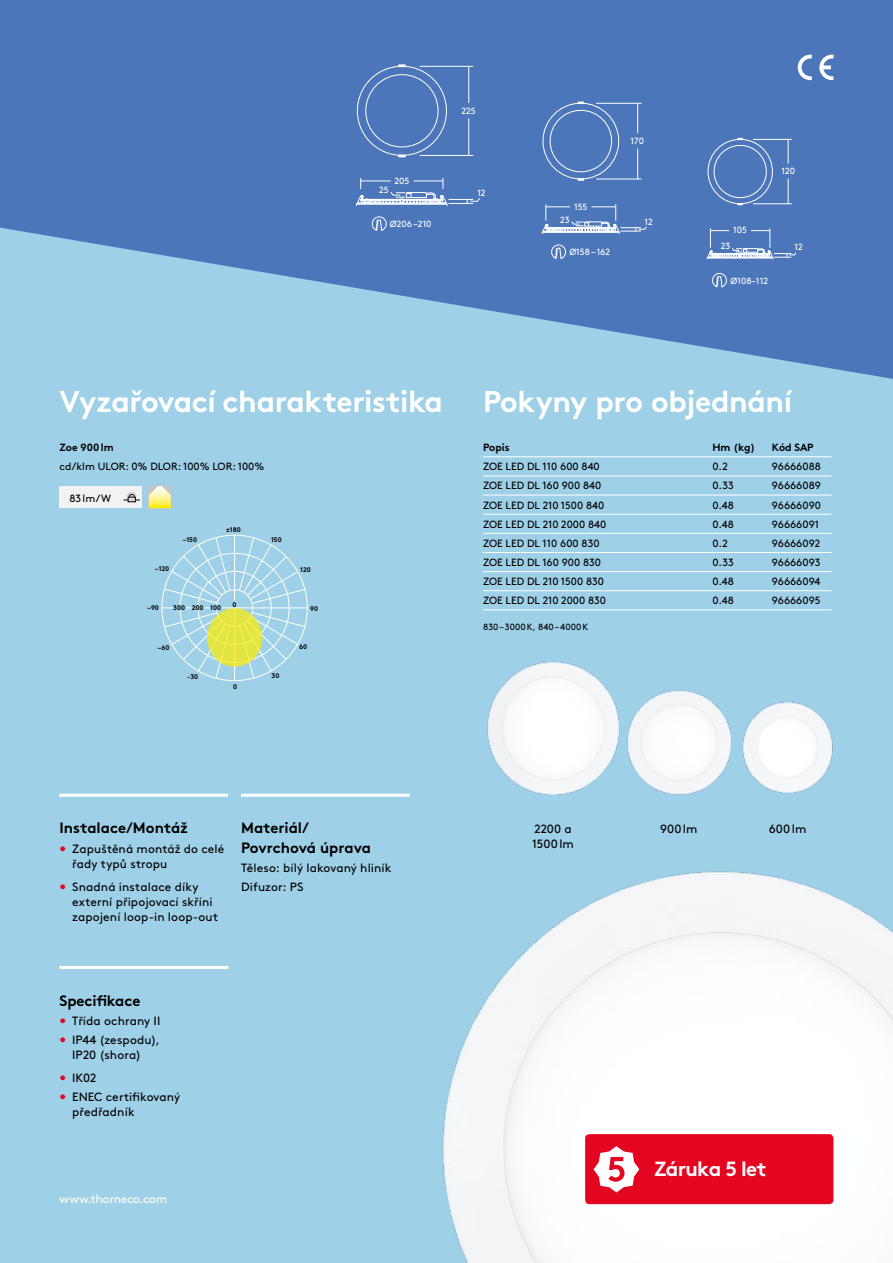
<style>
.page{position:relative;width:893px;height:1263px;background:#9ed0e7}
.page>*{position:absolute;margin:0;border:0;box-sizing:border-box;transform-origin:0 0}
.t1{font:700 30px "Brown";letter-spacing:-.015em;color:#fff}
.t2{font:700 20.55px "Brown";letter-spacing:-.035em;color:#fff}
.t3{font:700 15px/19.2px "Brown";letter-spacing:-.005em;color:#000}
.t4{font:12px/14.9px "Brown";letter-spacing:.005em;color:#000}
.t5{font:12px "Brown";letter-spacing:-.02em;color:#fff}
.t6{font:10.5px "Brown";color:#000}
.t7{font:700 10.5px "Brown";color:#000}
.t8{font:9px "Brown";color:#fff}
.t9{font:9px "Brown";letter-spacing:.015em;color:#000}
.t10{font:700 6.75px "Brown";color:#000}
.s1{color:#e40521}
</style>
<div class="page">
<svg style="left:0;top:0;width:893px;height:379px;fill:#4c76ba"></svg>
<hr style="left:483px;top:590px;width:229px;height:1px;background:#fff">
<hr style="left:712px;top:590px;width:60px;height:1px;background:#fff">
<hr style="left:772px;top:590px;width:59px;height:1px;background:#fff">
<hr style="left:483px;top:609px;width:229px;height:1px;background:#fff">
<hr style="left:712px;top:609px;width:60px;height:1px;background:#fff">
<hr style="left:772px;top:609px;width:59px;height:1px;background:#fff">
<hr style="left:483px;top:456px;width:229px;height:1px;background:#fff">
<hr style="left:712px;top:456px;width:60px;height:1px;background:#fff">
<hr style="left:772px;top:456px;width:59px;height:1px;background:#fff">
<hr style="left:483px;top:475px;width:229px;height:1px;background:#fff">
<hr style="left:712px;top:475px;width:60px;height:1px;background:#fff">
<hr style="left:772px;top:475px;width:59px;height:1px;background:#fff">
<hr style="left:483px;top:495px;width:229px;height:1px;background:#fff">
<hr style="left:712px;top:495px;width:60px;height:1px;background:#fff">
<hr style="left:772px;top:495px;width:59px;height:1px;background:#fff">
<hr style="left:483px;top:514px;width:229px;height:1px;background:#fff">
<hr style="left:712px;top:514px;width:60px;height:1px;background:#fff">
<hr style="left:772px;top:514px;width:59px;height:1px;background:#fff">
<hr style="left:483px;top:533px;width:229px;height:1px;background:#fff">
<hr style="left:712px;top:533px;width:60px;height:1px;background:#fff">
<hr style="left:772px;top:533px;width:59px;height:1px;background:#fff">
<hr style="left:483px;top:552px;width:229px;height:1px;background:#fff">
<hr style="left:712px;top:552px;width:60px;height:1px;background:#fff">
<hr style="left:772px;top:552px;width:59px;height:1px;background:#fff">
<hr style="left:483px;top:571px;width:229px;height:1px;background:#fff">
<hr style="left:712px;top:571px;width:60px;height:1px;background:#fff">
<hr style="left:772px;top:571px;width:59px;height:1px;background:#fff">
<hr style="left:59px;top:794px;width:169px;height:3px;background:#fff">
<hr style="left:241px;top:794px;width:169px;height:3px;background:#fff">
<hr style="left:60px;top:966px;width:168px;height:3px;background:#fff">
<svg style="left:149px;top:486px;width:22px;height:22px"></svg>
<div style="left:60px;top:486px;width:82px;height:22px;background:#f2f2f2"></div>
<svg style="left:124px;top:492px;width:15px;height:10px"></svg>
<hr style="left:234px;top:535px;width:1px;height:66px;background:#fff">
<hr style="left:234px;top:608px;width:1px;height:72px;background:#fff">
<hr style="left:222px;top:607px;width:86px;height:1px;background:#fff">
<svg style="left:162px;top:536px;width:144px;height:143px"></svg>
<img style="left:627px;top:690px;width:105px;height:105px">
<img style="left:742px;top:702px;width:91px;height:91px">
<img style="left:487px;top:662px;width:133px;height:133px">
<img style="left:442px;top:871px;width:451px;height:392px">
<svg style="left:398px;top:64px;width:8px;height:2px"></svg>
<svg style="left:398px;top:156px;width:8px;height:2px"></svg>
<div style="left:365px;top:74px;width:73px;height:73px;border:1px solid #fff;border-radius:50%"></div>
<hr style="left:420px;top:66px;width:53px;height:1px;background:#fff">
<hr style="left:420px;top:155px;width:53px;height:1px;background:#fff">
<hr style="left:468px;top:66px;width:1px;height:37px;background:#fff">
<hr style="left:468px;top:118px;width:1px;height:38px;background:#fff">
<svg style="left:355px;top:178px;width:126px;height:29px;background:#7091c7"></svg>
<svg style="left:371px;top:216px;width:16px;height:15px"></svg>
<svg style="left:577px;top:101px;width:7px;height:2px"></svg>
<svg style="left:577px;top:179px;width:7px;height:2px"></svg>
<div style="left:543px;top:103px;width:76px;height:76px;border:1px solid #fff;border-radius:50%"></div>
<div style="left:550px;top:110px;width:62px;height:62px;border:1px solid #fff;border-radius:50%"></div>
<hr style="left:596px;top:103px;width:45px;height:1px;background:#fff">
<hr style="left:596px;top:179px;width:45px;height:1px;background:#fff">
<hr style="left:637px;top:103px;width:1px;height:30px;background:#fff">
<hr style="left:637px;top:149px;width:1px;height:30px;background:#fff">
<svg style="left:541px;top:204px;width:107px;height:31px;background:#6e90c7"></svg>
<svg style="left:551px;top:244px;width:15px;height:16px"></svg>
<svg style="left:737px;top:204px;width:6px;height:2px"></svg>
<div style="left:708px;top:139px;width:65px;height:65px;border:1px solid #fff;border-radius:50%"></div>
<div style="left:714px;top:145px;width:53px;height:53px;border:1px solid #fff;border-radius:50%"></div>
<hr style="left:753px;top:139px;width:39px;height:1px;background:#fff">
<hr style="left:753px;top:203px;width:39px;height:1px;background:#fff">
<svg style="left:788px;top:139px;width:1px;height:25px"></svg>
<svg style="left:788px;top:179px;width:1px;height:25px"></svg>
<svg style="left:706px;top:228px;width:91px;height:32px;background:#6d8fc6"></svg>
<svg style="left:712px;top:273px;width:15px;height:15px"></svg>
<svg style="left:798px;top:55px;width:14px;height:25px"></svg>
<svg style="left:819px;top:55px;width:14px;height:25px"></svg>
<div style="left:585px;top:1134px;width:248px;height:70px;background:#e40521;border-radius:4px"></div>
<svg style="left:594px;top:1146px;width:45px;height:46px"></svg>
<p class="t8" style="left:394px;top:174px;width:16px">205</p>
<p class="t8" style="left:379px;top:183px;width:11px">25</p>
<p class="t8" style="left:390px;top:217px;width:43px">Ø206 –210</p>
<p class="t8" style="left:462px;top:104px;width:16px">225</p>
<p class="t8" style="left:477px;top:186px;width:10px">12</p>
<p class="t8" style="left:574px;top:200px;width:15px">155</p>
<p class="t8" style="left:631px;top:134px;width:15px">170</p>
<p class="t8" style="left:560px;top:213px;width:11px">23</p>
<p class="t8" style="left:644px;top:215px;width:10px">12</p>
<p class="t8" style="left:569px;top:245px;width:42px">Ø158 –162</p>
<p class="t8" style="left:733px;top:223px;width:15px">105</p>
<p class="t8" style="left:781px;top:164px;width:15px">120</p>
<p class="t8" style="left:721px;top:239px;width:11px">23</p>
<p class="t8" style="left:794px;top:240px;width:10px">12</p>
<p class="t8" style="left:730px;top:273px;width:39px">Ø108–112</p>
<h1 class="t1" style="left:60px;top:378px;width:385px">Vyzařovací charakteristika</h1>
<h1 class="t1" style="left:483px;top:378px;width:311px">Pokyny pro objednání</h1>
<p class="t7" style="left:60px;top:439px;width:56px">Zoe 900lm</p>
<p class="t6" style="left:60px;top:458px;width:206px">cd/klm ULOR: 0% DLOR: 100% LOR: 100%</p>
<p class="t6" style="left:70px;top:490px;width:43px">83lm/W</p>
<p class="t10" style="left:183px;top:535px;width:16px">–150</p>
<p class="t10" style="left:226px;top:524px;width:16px">±180</p>
<p class="t10" style="left:271px;top:534px;width:12px">150</p>
<p class="t10" style="left:155px;top:563px;width:16px">–120</p>
<p class="t10" style="left:300px;top:564px;width:12px">120</p>
<p class="t10" style="left:147px;top:602px;width:13px">–90</p>
<p class="t10" style="left:310px;top:603px;width:10px">90</p>
<p class="t10" style="left:158px;top:642px;width:13px">–60</p>
<p class="t10" style="left:233px;top:599px;width:6px">0</p>
<p class="t10" style="left:173px;top:602px;width:49px">300 200 100</p>
<p class="t10" style="left:299px;top:642px;width:10px">60</p>
<p class="t10" style="left:187px;top:671px;width:13px">-30</p>
<p class="t10" style="left:233px;top:681px;width:6px">0</p>
<p class="t10" style="left:271px;top:670px;width:9px">30</p>
<h3 class="t3" style="left:60px;top:817px;width:130px">Instalace/Montáž</h3>
<p class="t4" style="left:72px;top:840px;width:154px;text-indent:-13px"><span class="s1">•</span> Zapuštěná montáž do celé řady typů stropu</p>
<p class="t4" style="left:72px;top:878px;width:147px;text-indent:-13px"><span class="s1">•</span> Snadná instalace díky externí připojovací skříni zapojení loop-in loop-out</p>
<h3 class="t3" style="left:241px;top:817px;width:131px">Materiál/<br>Povrchová úprava</h3>
<p class="t4" style="left:241px;top:857px;width:152px;line-height:19.2px">Těleso: bílý lakovaný hliník<br>Difuzor: PS</p>
<h3 class="t3" style="left:60px;top:989px;width:82px">Specifikace</h3>
<p class="t4" style="left:60px;top:1012px;width:102px"><span class="s1">•</span> Třída ochrany II</p>
<p class="t4" style="left:60px;top:1031px;width:102px;text-align:center"><span class="s1">•</span> IP44 (zespodu),<br>IP20 (shora)</p>
<p class="t4" style="left:60px;top:1070px;width:38px"><span class="s1">•</span> IK02</p>
<p class="t4" style="left:72px;top:1089px;width:109px;text-indent:-13px"><span class="s1">•</span> ENEC certifikovaný předřadník</p>
<p class="t5" style="left:60px;top:1190px;width:109px">www.thorneco.com</p>
<p class="t7" style="left:483px;top:439px;width:28px">Popis</p>
<p class="t7" style="left:712px;top:439px;width:44px">Hm (kg)</p>
<p class="t7" style="left:772px;top:439px;width:43px">Kód SAP</p>
<p class="t6" style="left:483px;top:459px;width:118px">ZOE LED DL 110 600 840</p>
<p class="t6" style="left:712px;top:459px;width:17px">0.2</p>
<p class="t6" style="left:772px;top:459px;width:50px">96666088</p>
<p class="t6" style="left:483px;top:478px;width:120px">ZOE LED DL 160 900 840</p>
<p class="t6" style="left:712px;top:478px;width:23px">0.33</p>
<p class="t6" style="left:772px;top:478px;width:50px">96666089</p>
<p class="t6" style="left:483px;top:497px;width:123px">ZOE LED DL 210 1500 840</p>
<p class="t6" style="left:712px;top:497px;width:23px">0.48</p>
<p class="t6" style="left:772px;top:497px;width:51px">96666090</p>
<p class="t6" style="left:483px;top:516px;width:125px">ZOE LED DL 210 2000 840</p>
<p class="t6" style="left:712px;top:516px;width:23px">0.48</p>
<p class="t6" style="left:772px;top:516px;width:49px">96666091</p>
<p class="t6" style="left:483px;top:535px;width:118px">ZOE LED DL 110 600 830</p>
<p class="t6" style="left:712px;top:535px;width:17px">0.2</p>
<p class="t6" style="left:772px;top:535px;width:50px">96666092</p>
<p class="t6" style="left:483px;top:554px;width:120px">ZOE LED DL 160 900 830</p>
<p class="t6" style="left:712px;top:554px;width:23px">0.33</p>
<p class="t6" style="left:772px;top:554px;width:50px">96666093</p>
<p class="t6" style="left:483px;top:573px;width:122px">ZOE LED DL 210 1500 830</p>
<p class="t6" style="left:712px;top:573px;width:23px">0.48</p>
<p class="t6" style="left:772px;top:573px;width:50px">96666094</p>
<p class="t6" style="left:483px;top:592px;width:124px">ZOE LED DL 210 2000 830</p>
<p class="t6" style="left:712px;top:592px;width:23px">0.48</p>
<p class="t6" style="left:772px;top:592px;width:50px">96666095</p>
<p class="t9" style="left:483px;top:620px;width:107px">830–3000K, 840–4000K</p>
<p class="t4" style="left:532px;top:821px;width:43px">2200 a<br>1500lm</p>
<p class="t4" style="left:660px;top:821px;width:39px">900lm</p>
<p class="t4" style="left:769px;top:821px;width:39px">600lm</p>
<h2 class="t2" style="left:654px;top:1152px;width:114px">Záruka 5 let</h2>
</div>
